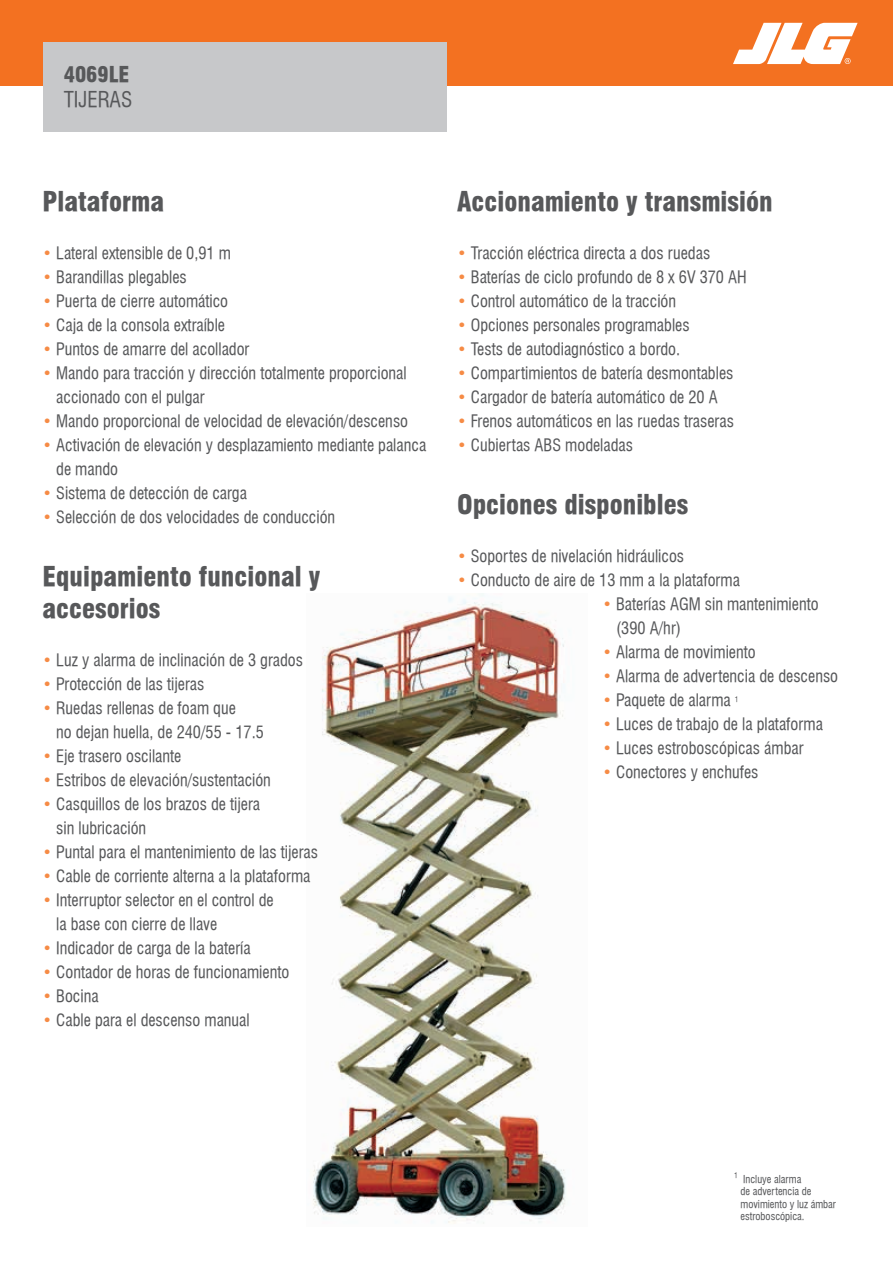
<style>
.page{position:relative;width:893px;height:1263px;background:#fff}
.page>*{position:absolute;margin:0;border:0;box-sizing:border-box;transform-origin:0 0}
.t1{font:26.25px/31.5px "Swiss 721 Black Condensed BT";color:#57585a}
.t2{font:21px "Swiss 721 Condensed BT";color:#57585a}
.t3{font:21px "Swiss 721 Black Condensed BT";color:#57585a}
.t4{font:16.5px/24px "Swiss 721 Condensed BT";color:#57585a}
.t5{font:10.5px/12.6px "Swiss 721 Condensed BT";color:#57585a}
.s1{color:#f68b45}
</style>
<div class="page">
<div style="left:0;top:0;width:893px;height:85px;background:#f37121"></div>
<div style="left:43px;top:43px;width:403px;height:89px;background:#c7c8ca"></div>
<svg style="left:733px;top:23px;width:125px;height:41px"></svg>
<img style="left:313px;top:594px;width:253px;height:630px">
<p class="t3" style="left:64px;top:62px;width:67px">4069LE</p>
<p class="t2" style="left:64px;top:87px;width:70px">TIJERAS</p>
<h1 class="t1" style="left:43px;top:186px;width:123px">Plataforma</h1>
<p class="t4" style="left:43px;top:241px;width:190px"><span class="s1">•</span> Lateral extensible de 0,91 m</p>
<p class="t4" style="left:43px;top:265px;width:146px"><span class="s1">•</span> Barandillas plegables</p>
<p class="t4" style="left:43px;top:289px;width:187px"><span class="s1">•</span> Puerta de cierre automático</p>
<p class="t4" style="left:43px;top:313px;width:184px"><span class="s1">•</span> Caja de la consola extraíble</p>
<p class="t4" style="left:43px;top:337px;width:208px"><span class="s1">•</span> Puntos de amarre del acollador</p>
<p class="t4" style="left:56px;top:361px;width:352px;text-indent:-14px"><span class="s1">•</span> Mando para tracción y dirección totalmente proporcional accionado con el pulgar</p>
<p class="t4" style="left:43px;top:409px;width:367px"><span class="s1">•</span> Mando proporcional de velocidad de elevación/descenso</p>
<p class="t4" style="left:56px;top:433px;width:372px;text-indent:-14px"><span class="s1">•</span> Activación de elevación y desplazamiento mediante palanca de mando</p>
<p class="t4" style="left:43px;top:481px;width:206px"><span class="s1">•</span> Sistema de detección de carga</p>
<p class="t4" style="left:43px;top:505px;width:294px"><span class="s1">•</span> Selección de dos velocidades de conducción</p>
<h1 class="t1" style="left:43px;top:561px;width:279px">Equipamiento funcional y accesorios</h1>
<p class="t4" style="left:43px;top:648px;width:262px"><span class="s1">•</span> Luz y alarma de inclinación de 3 grados</p>
<p class="t4" style="left:43px;top:672px;width:163px"><span class="s1">•</span> Protección de las tijeras</p>
<p class="t4" style="left:56px;top:696px;width:209px;text-indent:-14px"><span class="s1">•</span> Ruedas rellenas de foam que<br>no dejan huella, de 240/55 - 17.5</p>
<p class="t4" style="left:43px;top:744px;width:140px"><span class="s1">•</span> Eje trasero oscilante</p>
<p class="t4" style="left:43px;top:768px;width:230px"><span class="s1">•</span> Estribos de elevación/sustentación</p>
<p class="t4" style="left:56px;top:792px;width:205px;text-indent:-14px"><span class="s1">•</span> Casquillos de los brazos de tijera sin lubricación</p>
<p class="t4" style="left:43px;top:840px;width:277px"><span class="s1">•</span> Puntal para el mantenimiento de las tijeras</p>
<p class="t4" style="left:43px;top:864px;width:270px"><span class="s1">•</span> Cable de corriente alterna a la plataforma</p>
<p class="t4" style="left:56px;top:888px;width:219px;text-indent:-14px"><span class="s1">•</span> Interruptor selector en el control de la base con cierre de llave</p>
<p class="t4" style="left:43px;top:936px;width:210px"><span class="s1">•</span> Indicador de carga de la batería</p>
<p class="t4" style="left:43px;top:960px;width:248px"><span class="s1">•</span> Contador de horas de funcionamiento</p>
<p class="t4" style="left:43px;top:984px;width:58px"><span class="s1">•</span> Bocina</p>
<p class="t4" style="left:43px;top:1008px;width:209px"><span class="s1">•</span> Cable para el descenso manual</p>
<h1 class="t1" style="left:457px;top:186px;width:317px">Accionamiento y transmisión</h1>
<p class="t4" style="left:457px;top:241px;width:255px"><span class="s1">•</span> Tracción eléctrica directa a dos ruedas</p>
<p class="t4" style="left:457px;top:265px;width:291px"><span class="s1">•</span> Baterías de ciclo profundo de 8 x 6V 370 AH</p>
<p class="t4" style="left:457px;top:289px;width:221px"><span class="s1">•</span> Control automático de la tracción</p>
<p class="t4" style="left:457px;top:313px;width:234px"><span class="s1">•</span> Opciones personales programables</p>
<p class="t4" style="left:457px;top:337px;width:225px"><span class="s1">•</span> Tests de autodiagnóstico a bordo.</p>
<p class="t4" style="left:457px;top:361px;width:278px"><span class="s1">•</span> Compartimientos de batería desmontables</p>
<p class="t4" style="left:457px;top:385px;width:262px"><span class="s1">•</span> Cargador de batería automático de 20 A</p>
<p class="t4" style="left:457px;top:409px;width:278px"><span class="s1">•</span> Frenos automáticos en las ruedas traseras</p>
<p class="t4" style="left:457px;top:433px;width:177px"><span class="s1">•</span> Cubiertas ABS modeladas</p>
<h1 class="t1" style="left:457px;top:489px;width:233px">Opciones disponibles</h1>
<p class="t4" style="left:457px;top:544px;width:229px"><span class="s1">•</span> Soportes de nivelación hidráulicos</p>
<p class="t4" style="left:457px;top:568px;width:284px"><span class="s1">•</span> Conducto de aire de 13 mm a la plataforma</p>
<p class="t4" style="left:616px;top:592px;width:204px;text-indent:-14px"><span class="s1">•</span> Baterías AGM sin mantenimiento (390 A/hr)</p>
<p class="t4" style="left:602px;top:640px;width:155px"><span class="s1">•</span> Alarma de movimiento</p>
<p class="t4" style="left:602px;top:664px;width:237px"><span class="s1">•</span> Alarma de advertencia de descenso</p>
<p class="t4" style="left:602px;top:688px;width:138px"><span class="s1">•</span> Paquete de alarma <sup>1</sup></p>
<p class="t4" style="left:602px;top:712px;width:222px"><span class="s1">•</span> Luces de trabajo de la plataforma</p>
<p class="t4" style="left:602px;top:736px;width:203px"><span class="s1">•</span> Luces estroboscópicas ámbar</p>
<p class="t4" style="left:602px;top:760px;width:158px"><span class="s1">•</span> Conectores y enchufes</p>
<p class="t5" style="left:741px;top:1172px;width:97px;text-indent:-6px"><sup>1</sup> Incluye alarma<br>de advertencia de movimiento y luz ámbar estroboscópica.</p>
</div>
